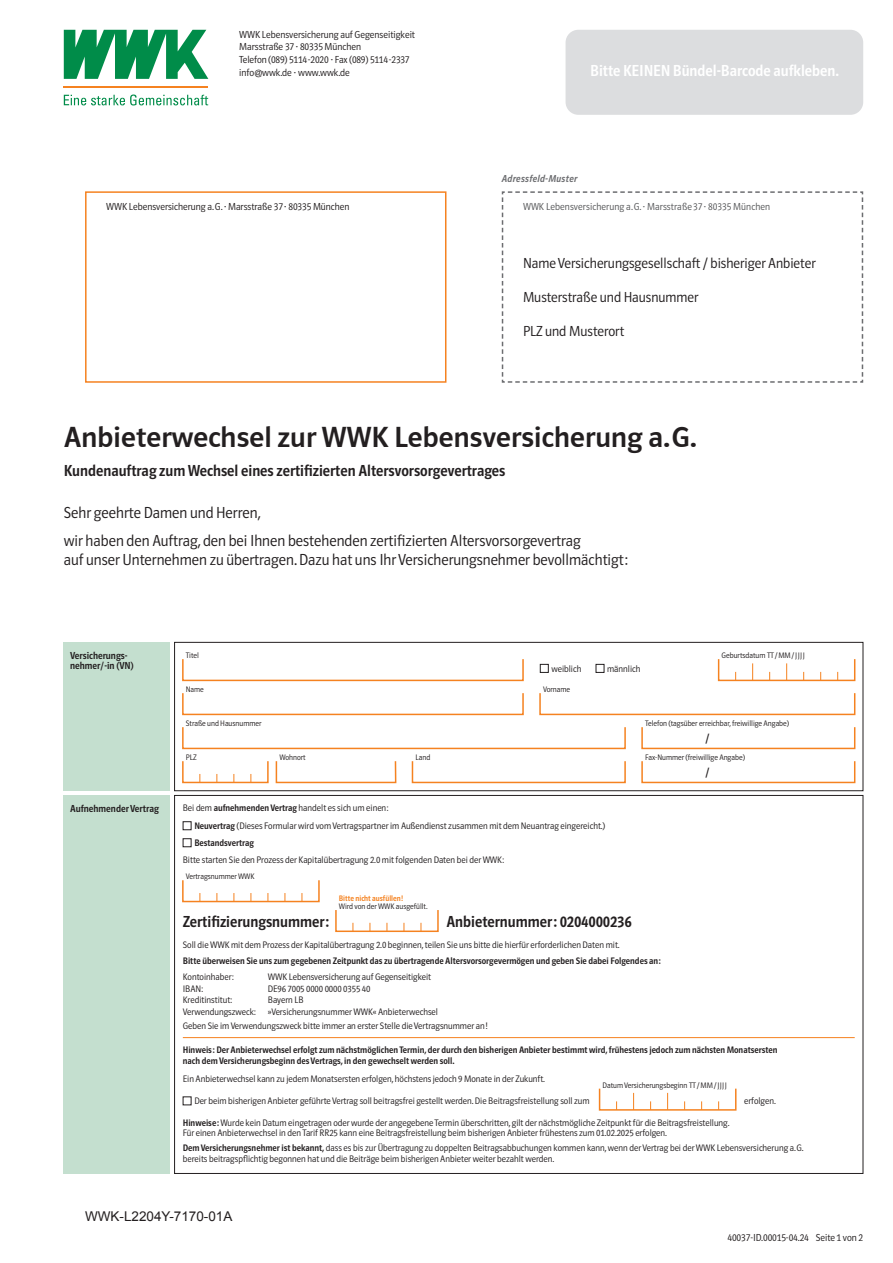
<style>
.page{position:relative;width:893px;height:1263px;background:#fff}
.page>*{position:absolute;margin:0;border:0;box-sizing:border-box;transform-origin:0 0}
.t1{font:30px "Polo 22 RV Krft";letter-spacing:.005em;color:#231f20}
.t2{font:16.5px/27.3px "Polo Condensed R Leicht";color:#231f20}
.t3{font:16.5px "Polo Condensed R Krftg";color:#231f20}
.t4{font:16.5px "Polo Condensed R Krftg";color:#fff}
.t5{font:15px "Polo Condensed R Leicht";color:#231f20}
.t6{font:13.5px "Arial";color:#231f20}
.t7{font:12px "Polo Condensed R Krftg";color:#231f20}
.t8{font:10.5px/12.8px "Polo Condensed R Leicht";color:#231f20}
.t9{font:10.5px "Polo Condensed R Leicht";letter-spacing:.01em;color:#57585a}
.t10{font:10.5px/10.6px "Polo Condensed R Krftg";color:#231f20}
.t11{font:10.5px "Polo Condensed Krftg Kursiv";letter-spacing:.03em;color:#6c6d70}
.t12{font:9.75px/10.6px "Polo Condensed R Leicht";color:#231f20}
.t13{font:9.75px/10.6px "Polo Condensed R Krftg";color:#231f20}
.t14{font:8.25px "Polo Condensed R Leicht";color:#231f20}
.t15{font:8.25px "Polo Condensed R Krftg";color:#f58220}
.s1{font-family:"Polo Condensed R Krftg"}
</style>
<div class="page">
<div style="left:174px;top:642px;width:689px;height:149px;border:1px solid #231f20"></div>
<svg style="left:501px;top:191px;width:363px;height:192px"></svg>
<div style="left:85px;top:191px;width:361px;height:192px;border:2px solid #f58220"></div>
<div style="left:64px;top:642px;width:106px;height:149px;background:#c4dfcf"></div>
<div style="left:64px;top:795px;width:106px;height:379px;background:#c4dfcf"></div>
<svg style="left:633px;top:1093px;width:1px;height:15px"></svg>
<svg style="left:667px;top:1093px;width:1px;height:15px"></svg>
<div style="left:599px;top:1088px;width:137px;height:23px;border:2px solid #f58220"></div>
<hr style="left:183px;top:1037px;width:672px;height:1px;background:#f58220">
<div style="left:539px;top:692px;width:316px;height:23px;border:2px solid #f58220"></div>
<div style="left:641px;top:726px;width:214px;height:23px;border:2px solid #f58220"></div>
<svg style="left:752px;top:663px;width:1px;height:15px"></svg>
<svg style="left:786px;top:663px;width:1px;height:15px"></svg>
<div style="left:718px;top:658px;width:137px;height:23px;border:2px solid #f58220"></div>
<div style="left:641px;top:760px;width:214px;height:23px;border:2px solid #f58220"></div>
<div style="left:182px;top:692px;width:342px;height:23px;border:2px solid #f58220"></div>
<div style="left:182px;top:658px;width:342px;height:23px;border:2px solid #f58220"></div>
<div style="left:182px;top:726px;width:444px;height:23px;border:2px solid #f58220"></div>
<div style="left:276px;top:760px;width:120px;height:23px;border:2px solid #f58220"></div>
<div style="left:182px;top:760px;width:87px;height:23px;border:2px solid #f58220"></div>
<div style="left:412px;top:760px;width:214px;height:23px;border:2px solid #f58220"></div>
<div style="left:182px;top:879px;width:138px;height:23px;border:2px solid #f58220"></div>
<div style="left:335px;top:909px;width:104px;height:23px;border:2px solid #f58220"></div>
<div style="left:566px;top:30px;width:297px;height:85px;background:#dcdddf;border-radius:13px"></div>
<div style="left:540px;top:664px;width:9px;height:9px;border:1px solid #231f20"></div>
<div style="left:596px;top:664px;width:8px;height:9px;border:1px solid #231f20"></div>
<div style="left:183px;top:821px;width:8px;height:9px;border:1px solid #231f20"></div>
<div style="left:183px;top:838px;width:8px;height:9px;border:1px solid #231f20"></div>
<svg style="left:64px;top:30px;width:144px;height:49px"></svg>
<hr style="left:64px;top:86px;width:144px;height:2px;background:#f58220">
<svg style="left:64px;top:95px;width:144px;height:10px"></svg>
<p class="t8" style="left:239px;top:28px;width:177px">WWK Lebensversicherung auf Gegenseitigkeit Marsstraße 37 · 80335 München<br>Telefon (089) 5114-2020 · Fax (089) 5114-2337 info@wwk.de · www.wwk.de</p>
<h2 class="t4" style="left:590px;top:62px;width:250px">Bitte KEINEN Bündel-Barcode aufkleben.</h2>
<p class="t11" style="left:502px;top:173px;width:77px">Adressfeld-Muster</p>
<p class="t8" style="left:106px;top:200px;width:245px">WWK Lebensversicherung a.G.·Marsstraße 37· 80335 München</p>
<p class="t9" style="left:523px;top:201px;width:249px">WWK Lebensversicherung a.G.· Marsstraße37· 80335 München</p>
<h3 class="t5" style="left:523px;top:255px;width:294px">Name Versicherungsgesellschaft / bisheriger Anbieter</h3>
<h3 class="t5" style="left:523px;top:289px;width:177px">Musterstraße und Hausnummer</h3>
<h3 class="t5" style="left:523px;top:323px;width:103px">PLZ und Musterort</h3>
<h1 class="t1" style="left:64px;top:421px;width:634px">Anbieterwechsel zur WWK Lebensversicherung a.G.</h1>
<h2 class="t3" style="left:64px;top:462px;width:443px">Kundenauftrag zum Wechsel eines zertifizierten Altersvorsorgevertrages</h2>
<h2 class="t2" style="left:64px;top:499px;width:518px">Sehr geehrte Damen und Herren,<br>wir haben den Auftrag, den bei Ihnen bestehenden zertifizierten Altersvorsorgevertrag</h2>
<h2 class="t2" style="left:64px;top:546px;width:566px">auf unser Unternehmen zu übertragen. Dazu hat uns Ihr Versicherungsnehmer bevollmächtigt:</h2>
<p class="t10" style="left:70px;top:650px;width:65px">Versicherungs&shy;nehmer/-in (VN)</p>
<p class="t10" style="left:70px;top:803px;width:90px">Aufnehmender Vertrag</p>
<p class="t14" style="left:186px;top:651px;width:15px">Titel</p>
<p class="t14" style="left:722px;top:651px;width:85px">Geburtsdatum TT /MM/JJJJ</p>
<p class="t12" style="left:551px;top:663px;width:32px">weiblich</p>
<p class="t12" style="left:607px;top:663px;width:35px">männlich</p>
<p class="t14" style="left:186px;top:685px;width:20px">Name</p>
<p class="t14" style="left:543px;top:685px;width:29px">Vorname</p>
<p class="t14" style="left:186px;top:719px;width:77px">Straße und Hausnummer</p>
<p class="t14" style="left:186px;top:753px;width:12px">PLZ</p>
<p class="t14" style="left:279px;top:753px;width:28px">Wohnort</p>
<p class="t14" style="left:415px;top:753px;width:16px">Land</p>
<p class="t12" style="left:194px;top:799px;width:413px;line-height:18.1px;text-indent:-11px">Bei dem <span class="s1">aufnehmenden Vertrag</span> handelt es sich um einen:<br><span class="s1">Neuvertrag</span> (Dieses Formular wird vom Vertragspartner im Außendienst zusammen mit dem Neuantrag eingereicht.)</p>
<p class="t13" style="left:194px;top:838px;width:61px">Bestandsvertrag</p>
<p class="t12" style="left:183px;top:855px;width:323px">Bitte starten Sie den Prozess der Kapitalübertragung 2.0 mit folgenden Daten bei der WWK:</p>
<p class="t14" style="left:186px;top:872px;width:70px">Vertragsnummer WWK</p>
<h2 class="t3" style="left:183px;top:913px;width:148px">Zertifizierungsnummer:</h2>
<h2 class="t3" style="left:446px;top:913px;width:187px">Anbieternummer: 0204000236</h2>
<p class="t15" style="left:339px;top:894px;width:66px">Bitte nicht ausfüllen!</p>
<p class="t14" style="left:339px;top:902px;width:90px">Wird von der WWK ausgefüllt.</p>
<p class="t12" style="left:183px;top:940px;width:438px">Soll die WWK mit dem Prozess der Kapitalübertragung 2.0 beginnen, teilen Sie uns bitte die hierfür erforderlichen Daten mit.</p>
<p class="t14" style="left:645px;top:719px;width:146px">Telefon (tagsüber erreichbar, freiwillige Angabe)</p>
<p class="t14" style="left:645px;top:753px;width:101px">Fax-Nummer (freiwillige Angabe)</p>
<p class="t7" style="left:705px;top:731px;width:6px">/</p>
<p class="t7" style="left:705px;top:765px;width:6px">/</p>
<p class="t13" style="left:183px;top:956px;width:479px">Bitte überweisen Sie uns zum gegebenen Zeitpunkt das zu übertragende Altersvorsorgevermögen und geben Sie dabei Folgendes an:</p>
<p class="t12" style="left:183px;top:971px;width:52px">Kontoinhaber:</p>
<p class="t12" style="left:268px;top:971px;width:165px">WWK Lebensversicherung auf Gegenseitigkeit</p>
<p class="t12" style="left:183px;top:983px;width:22px">IBAN:</p>
<p class="t12" style="left:268px;top:983px;width:104px">DE96 7005 0000 0000 0355 40</p>
<p class="t12" style="left:183px;top:995px;width:51px">Kreditinstitut:</p>
<p class="t12" style="left:183px;top:994px;width:257px;line-height:11.7px;text-indent:85px">Bayern LB<br>Verwendungszweck: »Versicherungsnummer WWK« Anbieterwechsel</p>
<p class="t12" style="left:183px;top:1020px;width:306px">Geben Sie im Verwendungszweck bitte immer an erster Stelle die Vertragsnummer an!</p>
<p class="t13" style="left:183px;top:1045px;width:596px">Hinweis: Der Anbieterwechsel erfolgt zum nächstmöglichen Termin, der durch den bisherigen Anbieter bestimmt wird, frühestens jedoch zum nächsten Monatsersten nach dem Versicherungsbeginn des Vertrags, in den gewechselt werden soll.</p>
<p class="t12" style="left:183px;top:1074px;width:364px">Ein Anbieterwechsel kann zu jedem Monatsersten erfolgen, höchstens jedoch 9 Monate in der Zukunft.</p>
<p class="t14" style="left:603px;top:1080px;width:126px">Datum Versicherungsbeginn TT /MM/JJJJ</p>
<p class="t12" style="left:194px;top:1096px;width:397px">Der beim bisherigen Anbieter geführte Vertrag soll beitragsfrei gestellt werden. Die Beitragsfreistellung soll zum</p>
<p class="t12" style="left:744px;top:1096px;width:33px">erfolgen.</p>
<p class="t12" style="left:183px;top:1117px;width:548px"><span class="s1">Hinweise:</span> Wurde kein Datum eingetragen oder wurde der angegebene Termin überschritten, gilt der nächstmögliche Zeitpunkt für die Beitragsfreistellung.<br>Für einen Anbieterwechsel in den Tarif RR25 kann eine Beitragsfreistellung beim bisherigen Anbieter frühestens zum 01.02.2025 erfolgen.</p>
<p class="t12" style="left:183px;top:1143px;width:622px"><span class="s1">Dem Versicherungsnehmer ist bekannt,</span> dass es bis zur Übertragung zu doppelten Beitragsabbuchungen kommen kann, wenn der Vertrag bei der WWK Lebensversicherung a.G. bereits beitragspflichtig begonnen hat und die Beiträge beim bisherigen Anbieter weiter bezahlt werden.</p>
<h3 class="t6" style="left:85px;top:1207px;width:149px">WWK-L2204Y-7170-01A</h3>
<p class="t8" style="left:727px;top:1231px;width:137px">40037-ID.00015-04.24 Seite 1 von 2</p>
</div>
